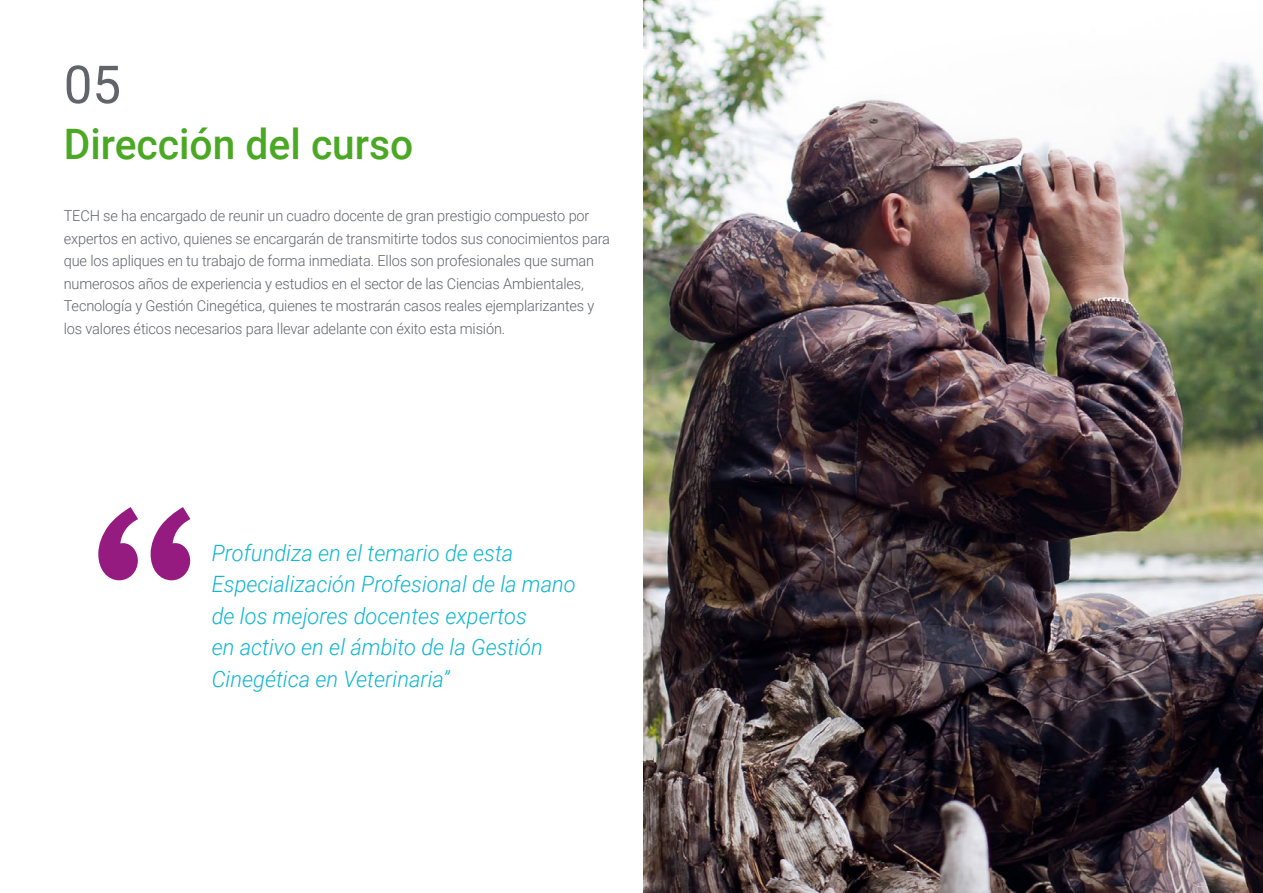
<style>
.page{position:relative;width:1263px;height:893px;background:#fff}
.page>*{position:absolute;margin:0;border:0;box-sizing:border-box;transform-origin:0 0}
.t1{font:52.5px "Roboto";color:#61646a}
.t2{font:500 42px "Roboto";color:#4ba824}
.t3{font:italic 300 22.5px/31.5px "Roboto";color:#0fb6cf}
.t4{font:300 15px/22.5px "Roboto";letter-spacing:-.01em;color:#61646a}
</style>
<div class="page">
<svg style="left:98px;top:507px;width:92px;height:73px"></svg>
<img style="left:643px;top:0;width:620px;height:893px">
<h1 class="t1" style="left:64px;top:48px;width:59px">05</h1>
<h2 class="t2" style="left:64px;top:115px;width:351px">Dirección del curso</h2>
<p class="t4" style="left:64px;top:204px;width:548px">TECH se ha encargado de reunir un cuadro docente de gran prestigio compuesto por expertos en activo, quienes se encargarán de transmitirte todos sus conocimientos para que los apliques en tu trabajo de forma inmediata. Ellos son profesionales que suman numerosos años de experiencia y estudios en el sector de las Ciencias Ambientales, Tecnología y Gestión Cinegética, quienes te mostrarán casos reales ejemplarizantes y los valores éticos necesarios para llevar adelante con éxito esta misión.</p>
<h3 class="t3" style="left:212px;top:536px;width:366px">Profundiza en el temario de esta Especialización Profesional de la mano de los mejores docentes expertos<br>en activo en el ámbito de la Gestión Cinegética en Veterinaria”</h3>
</div>
